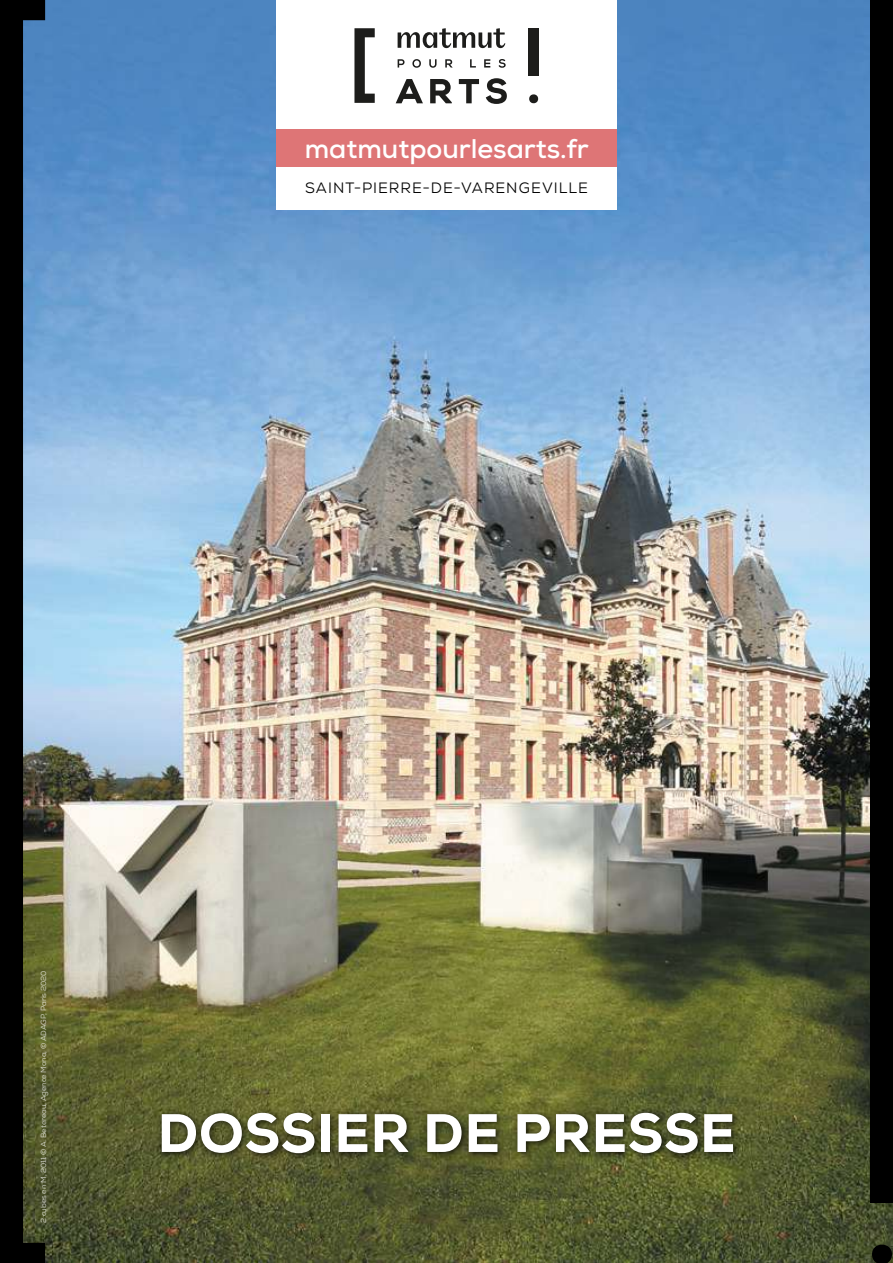
<style>
.page{position:relative;width:893px;height:1263px;background:#fff}
.page>*{position:absolute;margin:0;border:0;box-sizing:border-box;transform-origin:0 0}
.t1{font:800 54px "Nexa";letter-spacing:.015em;color:#fff}
.t2{font:700 27px "Nexa";color:#fff}
.t3{font:15px "Nexa";letter-spacing:.065em;color:#000}
.t4{font:7.5px "Nexa";letter-spacing:-.01em;color:#fff}
</style>
<div class="page">
<img style="left:45px;top:0;width:848px;height:1263px">
<svg style="left:0;top:0;width:45px;height:1263px;fill:#000"></svg>
<div style="left:870px;top:0;width:23px;height:1202px;background:#000"></div>
<svg style="left:872px;top:1241px;width:20px;height:22px"></svg>
<div style="left:276px;top:0;width:341px;height:132px;background:#fff"></div>
<svg style="left:354px;top:28px;width:21px;height:75px"></svg>
<div style="left:528px;top:28px;width:10px;height:47px;background:#1d1d1b"></div>
<svg style="left:529px;top:94px;width:9px;height:10px"></svg>
<svg style="left:486px;top:78px;width:21px;height:26px"></svg>
<svg style="left:398px;top:59px;width:7px;height:9px"></svg>
<svg style="left:412px;top:59px;width:9px;height:9px"></svg>
<svg style="left:429px;top:59px;width:8px;height:9px"></svg>
<svg style="left:445px;top:59px;width:8px;height:9px"></svg>
<svg style="left:499px;top:59px;width:7px;height:9px"></svg>
<svg style="left:459px;top:79px;width:20px;height:24px"></svg>
<svg style="left:470px;top:59px;width:6px;height:9px"></svg>
<svg style="left:484px;top:59px;width:6px;height:9px"></svg>
<svg style="left:396px;top:79px;width:27px;height:24px"></svg>
<svg style="left:430px;top:79px;width:22px;height:24px"></svg>
<svg style="left:398px;top:28px;width:107px;height:20px"></svg>
<div style="left:276px;top:166px;width:341px;height:43px;background:#fff"></div>
<div style="left:276px;top:130px;width:341px;height:37px;background:#de7576"></div>
<div style="left:156px;top:1109px;width:585px;height:51px;background:#000;opacity:.75"></div>
<div style="left:128px;top:234px;width:127px;height:123px;background:linear-gradient(to bottom,#689bce,#82b0df)"></div>
<div style="left:298px;top:234px;width:127px;height:123px;background:linear-gradient(to bottom,#679acd,#86b2df)"></div>
<div style="left:468px;top:234px;width:127px;height:123px;background:linear-gradient(to bottom,#5e95cc,#86b3e0)"></div>
<div style="left:638px;top:234px;width:127px;height:123px;background:linear-gradient(to bottom,#6096ce,#90b7e2)"></div>
<svg style="left:128px;top:400px;width:127px;height:123px"></svg>
<img style="left:298px;top:400px;width:127px;height:123px">
<img style="left:468px;top:400px;width:127px;height:123px">
<svg style="left:638px;top:400px;width:127px;height:123px"></svg>
<img style="left:128px;top:566px;width:127px;height:123px">
<img style="left:298px;top:566px;width:127px;height:123px">
<img style="left:468px;top:566px;width:127px;height:123px">
<img style="left:638px;top:566px;width:127px;height:123px">
<img style="left:128px;top:731px;width:127px;height:124px">
<svg style="left:298px;top:731px;width:127px;height:124px"></svg>
<img style="left:468px;top:731px;width:127px;height:124px">
<img style="left:638px;top:731px;width:127px;height:124px">
<svg style="left:128px;top:897px;width:127px;height:123px"></svg>
<svg style="left:298px;top:897px;width:127px;height:123px"></svg>
<svg style="left:468px;top:897px;width:127px;height:123px"></svg>
<svg style="left:638px;top:897px;width:127px;height:123px"></svg>
<svg style="left:128px;top:1063px;width:127px;height:123px"></svg>
<svg style="left:298px;top:1063px;width:127px;height:123px"></svg>
<svg style="left:468px;top:1063px;width:127px;height:123px"></svg>
<svg style="left:638px;top:1063px;width:127px;height:123px"></svg>
<h2 class="t2" style="left:305px;top:132px;width:285px">matmutpourlesarts.fr</h2>
<h3 class="t3" style="left:305px;top:178px;width:284px">SAINT-PIERRE-DE-VARENGEVILLE</h3>
<p class="t4" style="left:39px;top:1223px;width:254px;rotate:-90deg">2 cubes en M, 2011 © A. Betereau, Agence Mona, © ADAGP, Paris 2020</p>
<h1 class="t1" style="left:158px;top:1099px;width:579px">DOSSIER DE PRESSE</h1>
</div>
